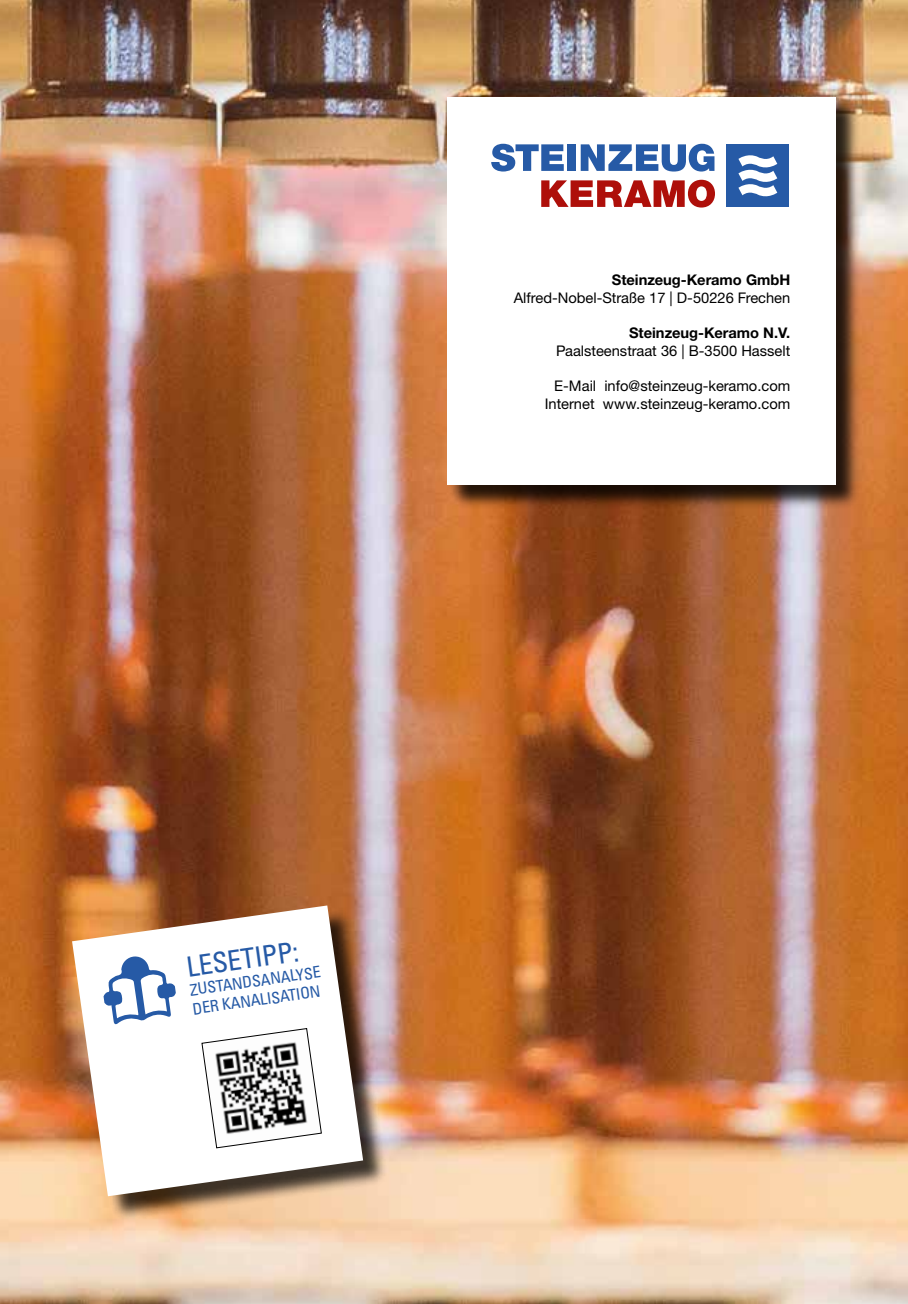
<style>
.page{position:relative;width:908px;height:1304px;background:#fff}
.page>*{position:absolute;margin:0;border:0;box-sizing:border-box;transform-origin:0 0}
.t1{font:condensed 28px "Univers LT Pro";color:#265aa6}
.t2{font:condensed 16px/19.2px "Univers LT Pro";color:#265aa6}
.t3{font:14.6px/17.6px "Helvetica Neue LTW1 G";color:#000;text-align:right}
.t4{font:700 14.6px "Helvetica Neue LTW1 G";color:#000}
</style>
<div class="page">
<img style="left:0;top:0;width:907px;height:1304px">
<div style="left:450px;top:100px;width:410px;height:409px;background:#000;opacity:.75"></div>
<div style="left:447px;top:97px;width:388px;height:388px;background:#fff"></div>
<svg style="left:491px;top:144px;width:72px;height:28px"></svg>
<div style="left:567px;top:144px;width:8px;height:27px;background:#265aa6"></div>
<svg style="left:580px;top:144px;width:134px;height:28px"></svg>
<svg style="left:541px;top:180px;width:173px;height:28px"></svg>
<div style="left:726px;top:145px;width:62px;height:62px;background:#265aa6"></div>
<svg style="left:738px;top:155px;width:39px;height:42px"></svg>
<div style="left:76px;top:909px;width:311px;height:311px;background:#000;opacity:.75"></div>
<svg style="left:72px;top:905px;width:291px;height:291px"></svg>
<svg style="left:201px;top:1027px;width:121px;height:122px"></svg>
<svg style="left:103px;top:956px;width:73px;height:69px"></svg>
<p class="t4" style="left:611px;top:271px;width:180px">Steinzeug-Keramo GmbH</p>
<p class="t3" style="left:513px;top:289px;width:278px">Alfred-Nobel-Straße 17 | D-50226 Frechen</p>
<p class="t4" style="left:629px;top:324px;width:163px">Steinzeug-Keramo N.V.</p>
<p class="t3" style="left:556px;top:342px;width:236px">Paalsteenstraat 36 | B-3500 Hasselt</p>
<p class="t3" style="left:544px;top:377px;width:247px">E-Mail info@steinzeug-keramo.com<br>Internet www.steinzeug-keramo.com</p>
<h1 class="t1" style="left:184px;top:949px;width:114px;rotate:-8deg">LESETIPP:</h1>
<p class="t2" style="left:188px;top:980px;width:133px;rotate:-8deg">ZUSTANDSANALYSE<br>DER KANALISATION</p>
</div>
